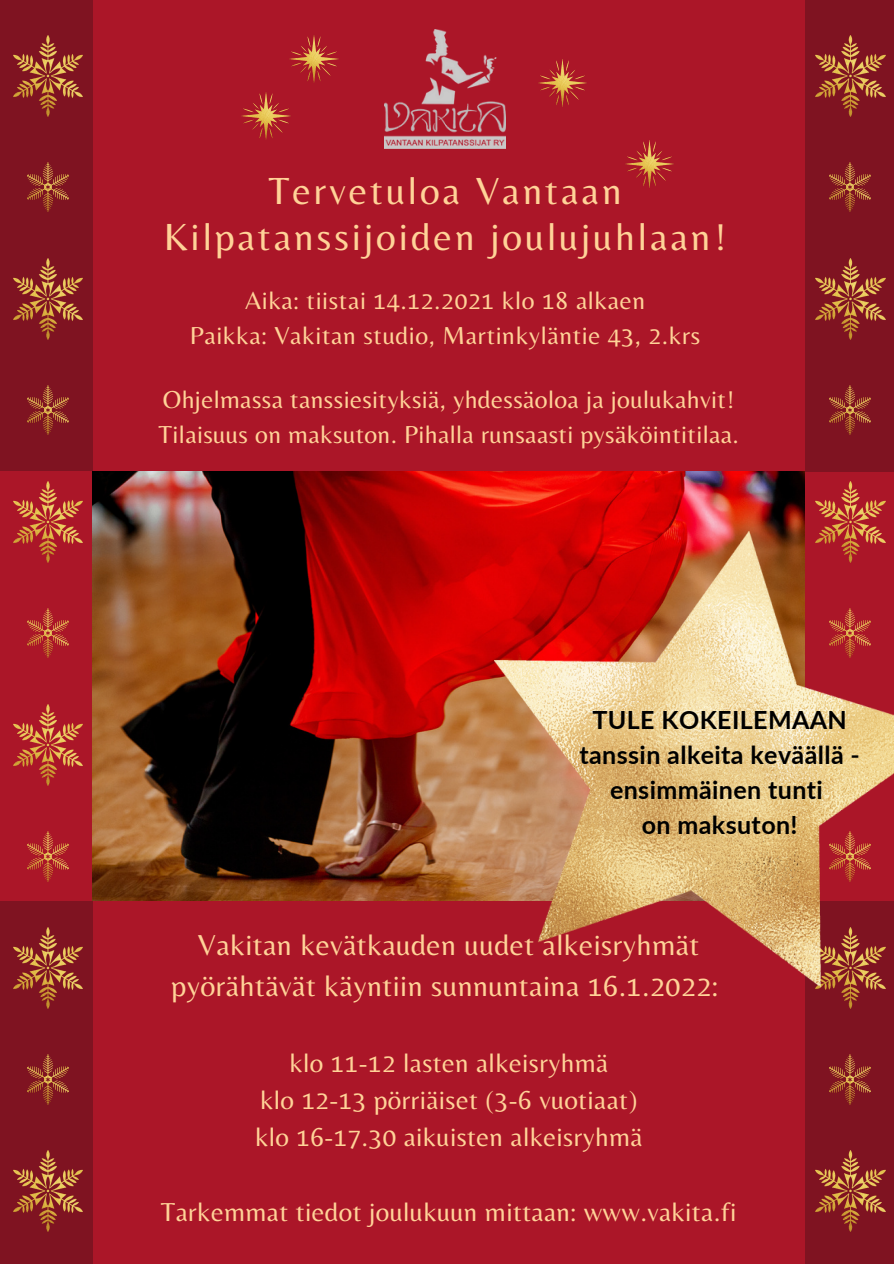
<style>
.page{position:relative;width:894px;height:1264px;background:#fff}
.page>*{position:absolute;margin:0;border:0;box-sizing:border-box;transform-origin:0 0}
.t1{font:39.3px/46.2px "Belleza";letter-spacing:.075em;color:#ffd398;text-align:center}
.t2{font:30px/41.7px "Belleza";letter-spacing:.015em;color:#ffd398;text-align:center}
.t3{font:27px "Belleza";letter-spacing:.015em;color:#ffd398}
.t4{font:25.5px/35px "Belleza";letter-spacing:.015em;color:#ffd398}
.t5{font:700 25.05px/35px "Lato";letter-spacing:.015em;color:#000;text-align:center}
</style>
<div class="page">
<div style="left:0;top:0;width:893px;height:1263px;background:#ab1628"></div>
<div style="left:804px;top:901px;width:89px;height:362px;background:#7f1321"></div>
<div style="left:0;top:901px;width:92px;height:362px;background:#7f1321"></div>
<div style="left:805px;top:0;width:88px;height:471px;background:#7f1321"></div>
<div style="left:0;top:0;width:92px;height:471px;background:#7f1321"></div>
<img style="left:625px;top:140px;width:48px;height:48px">
<img style="left:815px;top:1150px;width:69px;height:81px">
<img style="left:815px;top:258px;width:69px;height:81px">
<img style="left:815px;top:481px;width:69px;height:50px">
<img style="left:815px;top:986px;width:69px;height:22px">
<img style="left:815px;top:35px;width:69px;height:81px">
<img style="left:829px;top:1054px;width:41px;height:50px">
<img style="left:829px;top:162px;width:41px;height:50px">
<img style="left:829px;top:385px;width:41px;height:50px">
<img style="left:13px;top:704px;width:70px;height:81px">
<img style="left:13px;top:1150px;width:70px;height:81px">
<img style="left:13px;top:258px;width:70px;height:81px">
<img style="left:13px;top:481px;width:70px;height:81px">
<img style="left:13px;top:927px;width:70px;height:81px">
<img style="left:13px;top:35px;width:70px;height:81px">
<img style="left:28px;top:608px;width:40px;height:50px">
<img style="left:28px;top:1054px;width:40px;height:50px">
<img style="left:28px;top:162px;width:40px;height:50px">
<img style="left:28px;top:831px;width:40px;height:50px">
<img style="left:28px;top:385px;width:40px;height:50px">
<img style="left:92px;top:471px;width:712px;height:429px">
<img style="left:538px;top:59px;width:48px;height:47px">
<img style="left:289px;top:35px;width:49px;height:47px">
<img style="left:242px;top:93px;width:48px;height:47px">
<img style="left:384px;top:29px;width:121px;height:120px">
<img style="left:494px;top:531px;width:399px;height:455px">
<p class="t1" style="left:164px;top:167px;width:564px">Tervetuloa Vantaan<br>Kilpatanssijoiden joulujuhlaan!</p>
<p class="t4" style="left:245px;top:283px;width:401px">Aika: tiistai 14.12.2021 klo 18 alkaen</p>
<p class="t4" style="left:190px;top:318px;width:512px">Paikka: Vakitan studio, Martinkyläntie 43, 2.krs</p>
<p class="t4" style="left:158px;top:381px;width:581px">Ohjelmassa tanssiesityksiä, yhdessäoloa ja joulukahvit!<br>Tilaisuus on maksuton. Pihalla runsaasti pysäköintitilaa.</p>
<p class="t5" style="left:579px;top:702px;width:282px">TULE KOKEILEMAAN tanssin alkeita keväällä - ensimmäinen tunti</p>
<p class="t5" style="left:641px;top:806px;width:157px">on maksuton!</p>
<p class="t2" style="left:171px;top:923px;width:548px">Vakitan kevätkauden uudet alkeisryhmät pyörähtävät käyntiin sunnuntaina 16.1.2022:</p>
<p class="t3" style="left:289px;top:1046px;width:320px">klo 11-12 lasten alkeisryhmä</p>
<p class="t3" style="left:260px;top:1084px;width:378px">klo 12-13 pörriäiset (3-6 vuotiaat)</p>
<p class="t3" style="left:255px;top:1121px;width:389px">klo 16-17.30 aikuisten alkeisryhmä</p>
<p class="t3" style="left:161px;top:1195px;width:577px">Tarkemmat tiedot joulukuun mittaan: www.vakita.fi</p>
</div>
